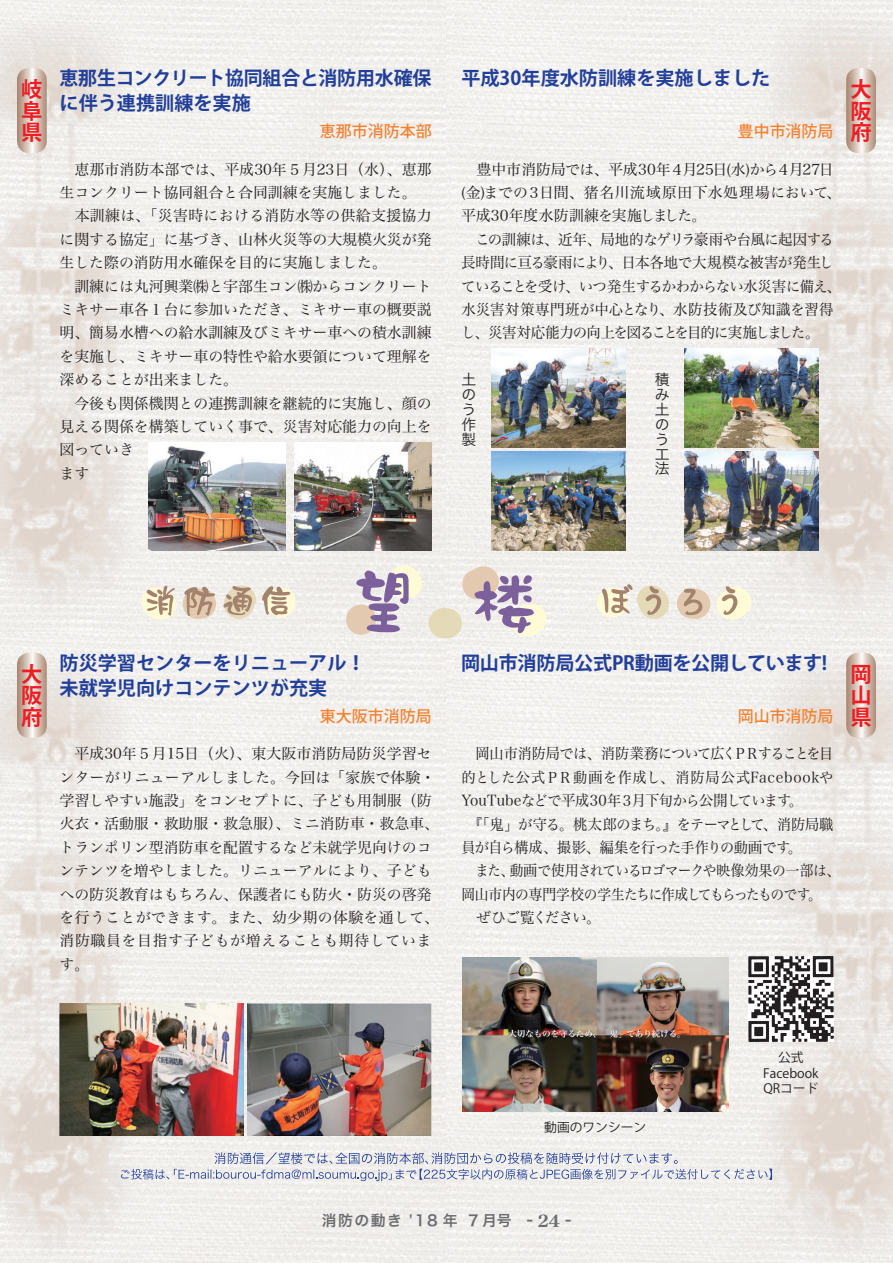
<style>
.page{position:relative;width:893px;height:1263px;background:#fff}
.page>*{position:absolute;margin:0;border:0;box-sizing:border-box;transform-origin:0 0}
.t1{font:700 21.3px/21.3px "Koz Go Pro";color:#ee1d23;text-align:justify}
.t2{font:700 19.2px/25.5px "Koz Go Pro";color:#223f99}
.t3{font:500 15.9px "Koz Go Pro";color:#f48232}
.t4{font:14.85px/23.4px "Hira Min Pro N W3";color:#231f20}
.t5{font:14.85px/23.4px "Hira Min Pro N W3";letter-spacing:-.025em;color:#231f20}
.t6{font:14.85px/23.4px "Hira Min Pro N W3";letter-spacing:-.03em;color:#231f20;scale:.95 1}
.t7{font:14.85px "Hira Kaku Pro W6";letter-spacing:.1em;color:#6c6d70}
.t8{font:14.85px/14.9px "Hira Kaku Std W3";color:#231f20}
.t9{font:12.75px/15.9px "Koz Go Pro";color:#231f20;text-align:center}
.s1{font-family:"Century Old Style Std";font-weight:700;font-size:16.95px}
</style>
<div class="page">
<img style="left:0;top:0;width:893px;height:1263px">
<svg style="left:17px;top:653px;width:30px;height:85px;background:#d2c0b4"></svg>
<svg style="left:846px;top:653px;width:30px;height:85px;background:#d2c0b4"></svg>
<svg style="left:121px;top:1152px;width:651px;height:29px"></svg>
<svg style="left:17px;top:68px;width:30px;height:85px;background:#d2c0b4"></svg>
<svg style="left:846px;top:68px;width:30px;height:85px;background:#d2c0b4"></svg>
<img style="left:294px;top:442px;width:138px;height:109px">
<img style="left:149px;top:442px;width:137px;height:109px">
<img style="left:60px;top:1003px;width:183px;height:132px">
<img style="left:248px;top:1003px;width:184px;height:132px">
<img style="left:491px;top:349px;width:134px;height:99px">
<img style="left:685px;top:349px;width:134px;height:99px">
<img style="left:491px;top:452px;width:134px;height:99px">
<img style="left:685px;top:452px;width:134px;height:99px">
<img style="left:462px;top:957px;width:266px;height:155px">
<img style="left:749px;top:957px;width:84px;height:85px">
<div style="left:346px;top:605px;width:30px;height:30px;background:#e3c9af;border-radius:50%"></div>
<div style="left:266px;top:587px;width:30px;height:30px;background:#fffbd6;border-radius:50%"></div>
<div style="left:597px;top:587px;width:30px;height:30px;background:#fffbd6;border-radius:50%"></div>
<svg style="left:356px;top:565px;width:192px;height:73px"></svg>
<svg style="left:142px;top:585px;width:148px;height:37px;background:#dacdbb"></svg>
<svg style="left:602px;top:584px;width:149px;height:38px"></svg>
<h1 class="t1" style="left:21px;top:80px;width:22px">岐阜県</h1>
<p class="t2" style="left:59px;top:66px;width:374px">恵那生コンクリート協同組合と消防用水確保に伴う連携訓練を実施</p>
<p class="t3" style="left:320px;top:121px;width:113px">恵那市消防本部</p>
<p class="t4" style="left:60px;top:156px;width:374px">　恵那市消防本部では、平成30年５月23日（水）、恵那生コンクリート協同組合と合同訓練を実施しました。　本訓練は、「災害時における消防水等の供給支援協力に関する協定」に基づき、山林火災等の大規模火災が発生した際の消防用水確保を目的に実施しました。<br>　訓練には丸河興業㈱と宇部生コン㈱からコンクリートミキサー車各１台に参加いただき、ミキサー車の概要説明、簡易水槽への給水訓練及びミキサー車への積水訓練を実施し、ミキサー車の特性や給水要領について理解を深めることが出来ました。<br>　今後も関係機関との連携訓練を継続的に実施し、顔の見える関係を構築していく事で、災害対応能力の向上を図っていき<br>ます</p>
<p class="t2" style="left:461px;top:66px;width:310px">平成30年度水防訓練を実施しました</p>
<p class="t3" style="left:738px;top:121px;width:97px">豊中市消防局</p>
<p class="t5" style="left:461px;top:156px;width:382px">　豊中市消防局では、平成30年４月25日(水)から４月27日(金)までの３日間、猪名川流域原田下水処理場において、平成30年度水防訓練を実施しました。<br>　この訓練は、近年、局地的なゲリラ豪雨や台風に起因する長時間に亘る豪雨により、日本各地で大規模な被害が発生していることを受け、いつ発生するかわからない水災害に備え、水災害対策専門班が中心となり、水防技術及び知識を習得し、災害対応能力の向上を図ることを目的に実施しました。</p>
<p class="t8" style="left:461px;top:372px;width:16px">土のう作製</p>
<p class="t8" style="left:655px;top:372px;width:16px">積み土のう工法</p>
<h1 class="t1" style="left:850px;top:80px;width:22px">大阪府</h1>
<p class="t2" style="left:60px;top:651px;width:308px">防災学習センターをリニューアル！未就学児向けコンテンツが充実</p>
<p class="t3" style="left:320px;top:706px;width:113px">東大阪市消防局</p>
<p class="t2" style="left:461px;top:651px;width:368px">岡山市消防局公式PR動画を公開しています!</p>
<p class="t3" style="left:738px;top:706px;width:97px">岡山市消防局</p>
<h1 class="t1" style="left:21px;top:665px;width:22px">大阪府</h1>
<h1 class="t1" style="left:850px;top:665px;width:22px">岡山県</h1>
<p class="t4" style="left:60px;top:741px;width:381px">　平成30年５月15日（火）、東大阪市消防局防災学習センターがリニューアルしました。今回は「家族で体験・学習しやすい施設」をコンセプトに、子ども用制服（防火衣・活動服・救助服・救急服）、ミニ消防車・救急車、トランポリン型消防車を配置するなど未就学児向けのコンテンツを増やしました。リニューアルにより、子どもへの防災教育はもちろん、保護者にも防火・防災の啓発を行うことができます。また、幼少期の体験を通して、消防職員を目指す子どもが増えることも期待しています。</p>
<p class="t6" style="left:461px;top:741px;width:400px">　岡山市消防局では、消防業務について広くＰＲすることを目的とした公式ＰＲ動画を作成し、消防局公式Facebookや<br>YouTubeなどで平成30年３月下旬から公開しています。<br>　『「鬼」が守る。桃太郎のまち。』をテーマとして、消防局職員が自ら構成、撮影、編集を行った手作りの動画です。<br>　また、動画で使用されているロゴマークや映像効果の一部は、岡山市内の専門学校の学生たちに作成してもらったものです。　ぜひご覧ください。</p>
<p class="t9" style="left:544px;top:1119px;width:104px">動画のワンシーン</p>
<p class="t9" style="left:763px;top:1049px;width:57px">公式<br>Facebook<br>QRコード</p>
<p class="t7" style="left:322px;top:1207px;width:251px">消防の動き '18 年 ７月号 - <span class="s1">24</span> -</p>
</div>
